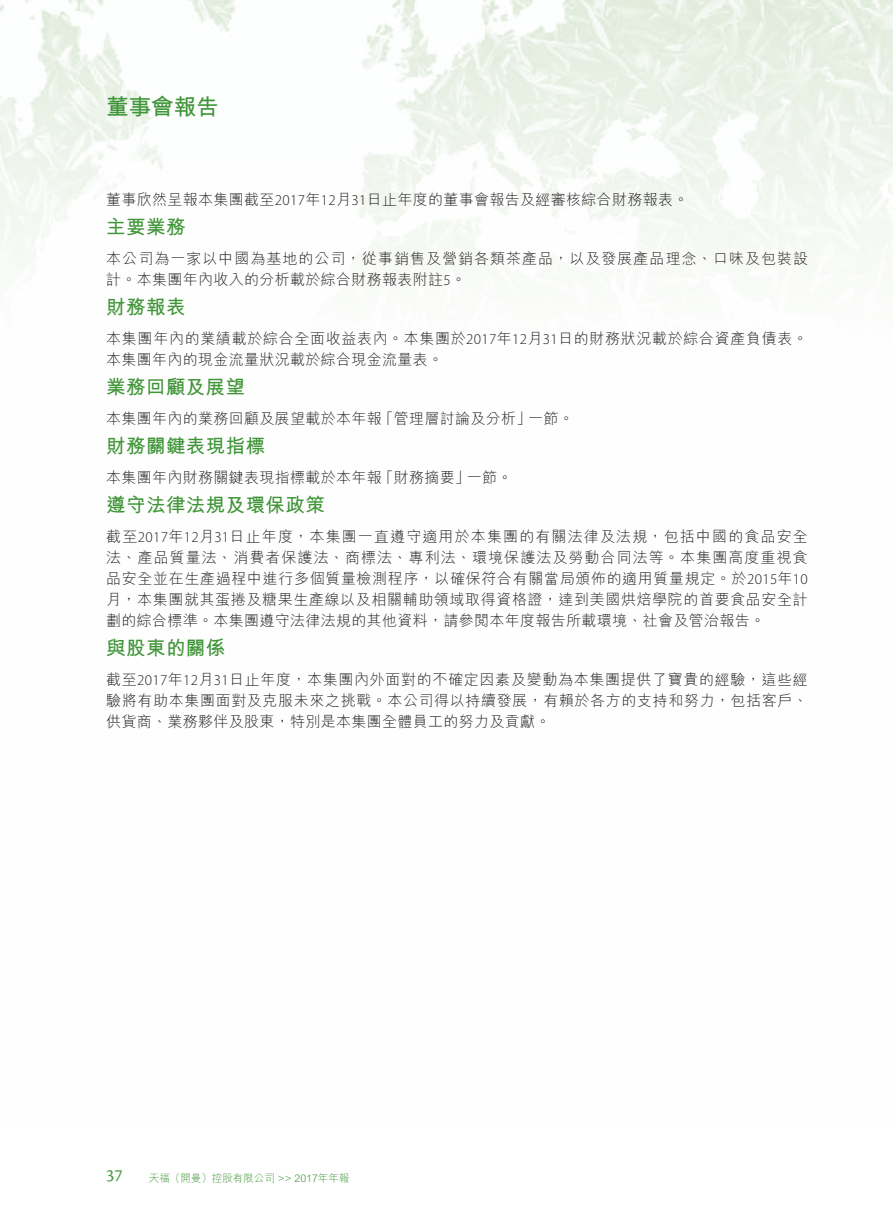
<style>
.page{position:relative;width:893px;height:1212px;background:#fff}
.page>*{position:absolute;margin:0;border:0;box-sizing:border-box;transform-origin:0 0}
.t1{font:700 22.5px "M Hei HK";color:#3f9537}
.t2{font:700 19.5px "M Hei HK";letter-spacing:.02em;color:#3f9537}
.t3{font:18px "Cronos Pro Disp";color:#3f9537}
.t4{font:300 15px/21px "M Hei HK";letter-spacing:.02em;color:#231f20;text-align:justify}
.t5{font:300 15px/21px "M Hei HK";letter-spacing:.045em;color:#231f20}
.t6{font:300 15px/21px "M Hei HK";letter-spacing:.07em;color:#231f20}
.t7{font:300 10.5px "M Hei HK";color:#3f9537}
.s1{font-family:"Myriad Pro"}
</style>
<div class="page">
<img style="left:0;top:0;width:893px;height:279px">
<h1 class="t1" style="left:106px;top:90px;width:114px">董事會報告</h1>
<p class="t4" style="left:106px;top:188px;width:584px">董事欣然呈報本集團截至<span class="s1">2017</span>年<span class="s1">12</span>月<span class="s1">31</span>日止年度的董事會報告及經審核綜合財務報表。</p>
<h2 class="t2" style="left:106px;top:213px;width:81px">主要業務</h2>
<p class="t6" style="left:106px;top:247px;width:703px">本公司為一家以中國為基地的公司，從事銷售及營銷各類茶產品，以及發展產品理念、口味及包裝設計。本集團年內收入的分析載於綜合財務報表附註。<span class="s1">5</span></p>
<h2 class="t2" style="left:106px;top:293px;width:81px">財務報表</h2>
<p class="t5" style="left:106px;top:327px;width:703px">本集團年內的業績載於綜合全面收益表內。本集團於<span class="s1">2017</span>年<span class="s1">12</span>月<span class="s1">31</span>日的財務狀況載於綜合資產負債表。本集團年內的現金流量狀況載於綜合現金流量表。</p>
<h2 class="t2" style="left:106px;top:373px;width:140px">業務回顧及展望</h2>
<p class="t4" style="left:528px;top:407px;width:47px">一節。</p>
<p class="t4" style="left:106px;top:407px;width:277px">本集團年內的業務回顧及展望載於本年報</p>
<h2 class="t2" style="left:106px;top:432px;width:160px">財務關鍵表現指標</h2>
<p class="t4" style="left:378px;top:407px;width:154px">「管理層討論及分析」</p>
<p class="t4" style="left:378px;top:466px;width:93px">「財務摘要」</p>
<p class="t4" style="left:106px;top:466px;width:277px">本集團年內財務關鍵表現指標載於本年報</p>
<h2 class="t2" style="left:106px;top:491px;width:220px">遵守法律法規及環保政策</h2>
<p class="t4" style="left:106px;top:525px;width:703px">截至<span class="s1">2017</span>年<span class="s1">12</span>月<span class="s1">31</span>日止年度，本集團一直遵守適用於本集團的有關法律及法規，包括中國的食品安全法、產品質量法、消費者保護法、商標法、專利法、環境保護法及勞動合同法等。本集團高度重視食品安全並在生產過程中進行多個質量檢測程序，以確保符合有關當局頒佈的適用質量規定。於<span class="s1">2015</span>年<span class="s1">10</span>月，本集團就其蛋捲及糖果生產線以及相關輔助領域取得資格證，達到美國烘焙學院的首要食品安全計劃的綜合標準。本集團遵守法律法規的其他資料，請參閱本年度報告所載環境、社會及管治報告。</p>
<h2 class="t2" style="left:106px;top:634px;width:121px">與股東的關係</h2>
<p class="t4" style="left:106px;top:668px;width:703px">截至<span class="s1">2017</span>年<span class="s1">12</span>月<span class="s1">31</span>日止年度，本集團內外面對的不確定因素及變動為本集團提供了寶貴的經驗，這些經驗將有助本集團面對及克服未來之挑戰。本公司得以持續發展，有賴於各方的支持和努力，包括客戶、供貨商、業務夥伴及股東，特別是本集團全體員工的努力及貢獻。</p>
<p class="t4" style="left:467px;top:466px;width:47px">一節。</p>
<p class="t3" style="left:106px;top:1165px;width:18px">37</p>
<p class="t7" style="left:149px;top:1171px;width:202px">天福（開曼）控股有限公司 &gt;&gt; 2017年年報</p>
</div>
